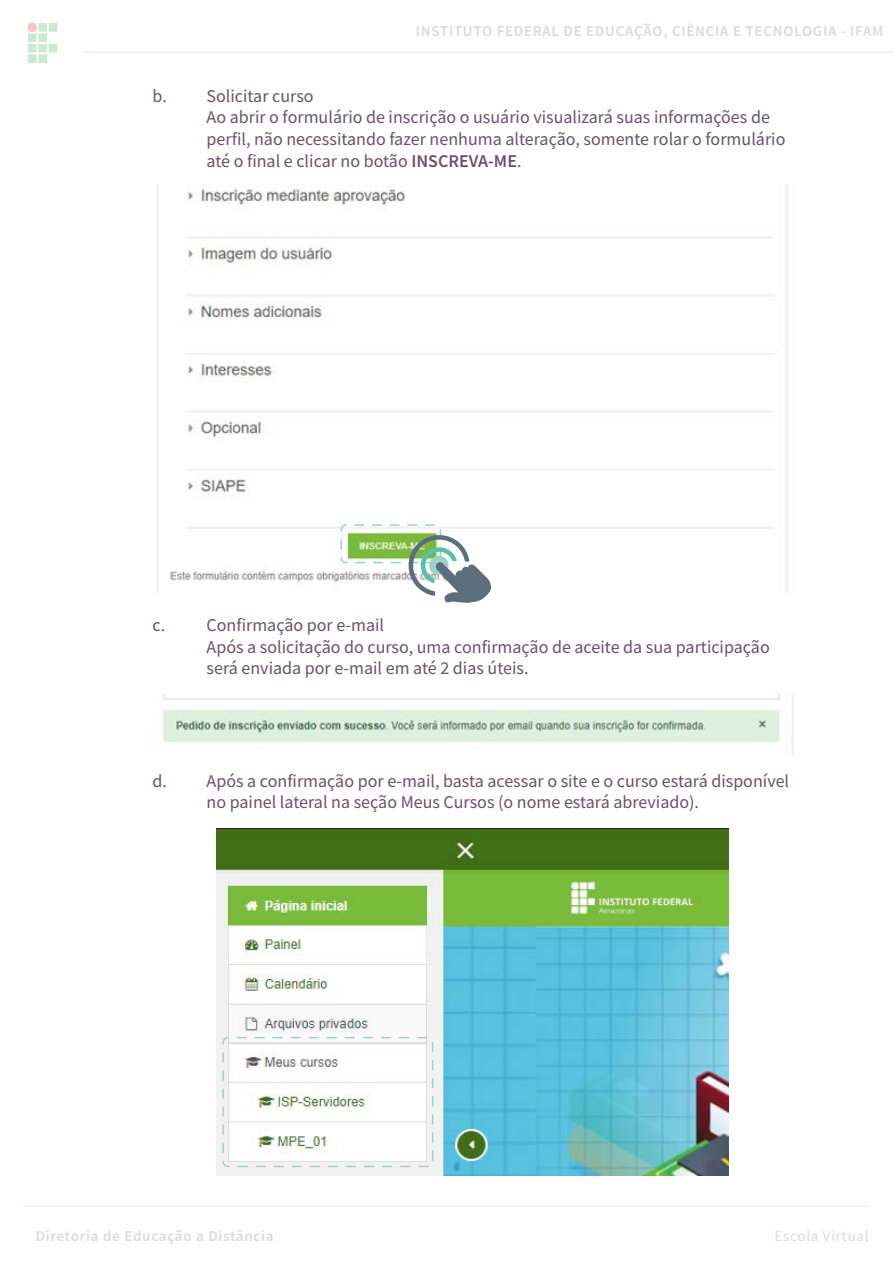
<style>
.page{position:relative;width:893px;height:1263px;background:#fff}
.page>*{position:absolute;margin:0;border:0;box-sizing:border-box;transform-origin:0 0}
.t1{font:18px/21.6px "Source Sans Pro";color:#69506c}
.t2{font:600 15px "Source Sans Pro";letter-spacing:.05em;color:#dadada}
.t3{font:15px "Source Sans Pro";letter-spacing:.05em;color:#dadada}
.s1{font-weight:600}
</style>
<div class="page">
<hr style="left:85px;top:52px;width:808px;height:1px;background:#cd191e">
<hr style="left:24px;top:1205px;width:845px;height:2px;background:#2f9e41">
<div style="left:38px;top:23px;width:9px;height:9px;background:#ccead1"></div>
<div style="left:49px;top:23px;width:8px;height:9px;background:#ccead1"></div>
<div style="left:49px;top:44px;width:8px;height:9px;background:#ccead1"></div>
<div style="left:28px;top:33px;width:9px;height:9px;background:#ccead1"></div>
<div style="left:38px;top:33px;width:9px;height:9px;background:#ccead1"></div>
<div style="left:28px;top:44px;width:9px;height:9px;background:#ccead1"></div>
<div style="left:38px;top:44px;width:9px;height:9px;background:#ccead1"></div>
<div style="left:28px;top:54px;width:9px;height:9px;background:#ccead1"></div>
<div style="left:38px;top:54px;width:9px;height:9px;background:#ccead1"></div>
<div style="left:27px;top:23px;width:10px;height:9px;background:#f5c6c7;border-radius:50%"></div>
<img style="left:157px;top:185px;width:631px;height:408px">
<img style="left:162px;top:695px;width:632px;height:59px">
<img style="left:216px;top:828px;width:512px;height:347px">
<div style="left:340px;top:524px;width:101px;height:39px;border:2px dashed #97d5c9;border-radius:5px"></div>
<div style="left:222px;top:1037px;width:211px;height:130px;border:2px dashed #97d5c9;border-radius:5px"></div>
<svg style="left:406px;top:532px;width:85px;height:71px"></svg>
<p class="t2" style="left:416px;top:21px;width:469px">INSTITUTO FEDERAL DE EDUCAÇÃO, CIÊNCIA E TECNOLOGIA - IFAM</p>
<p class="t1" style="left:207px;top:85px;width:580px;text-indent:-54px">b. Solicitar curso<br>Ao abrir o formulário de inscrição o usuário visualizará suas informações de perfil, não necessitando fazer nenhuma alteração, somente rolar o formulário até o final e clicar no botão <span class="s1">INSCREVA-ME</span>.</p>
<p class="t1" style="left:207px;top:614px;width:565px;text-indent:-54px">c. Confirmação por e-mail<br>Após a solicitação do curso, uma confirmação de aceite da sua participação será enviada por e-mail em até 2 dias úteis.</p>
<p class="t1" style="left:207px;top:770px;width:584px;text-indent:-54px">d. Após a confirmação por e-mail, basta acessar o site e o curso estará disponível no painel lateral na seção Meus Cursos (o nome estará abreviado).</p>
<p class="t2" style="left:36px;top:1226px;width:239px">Diretoria de Educação a Distância</p>
<p class="t3" style="left:774px;top:1227px;width:96px">Escola Virtual</p>
</div>
